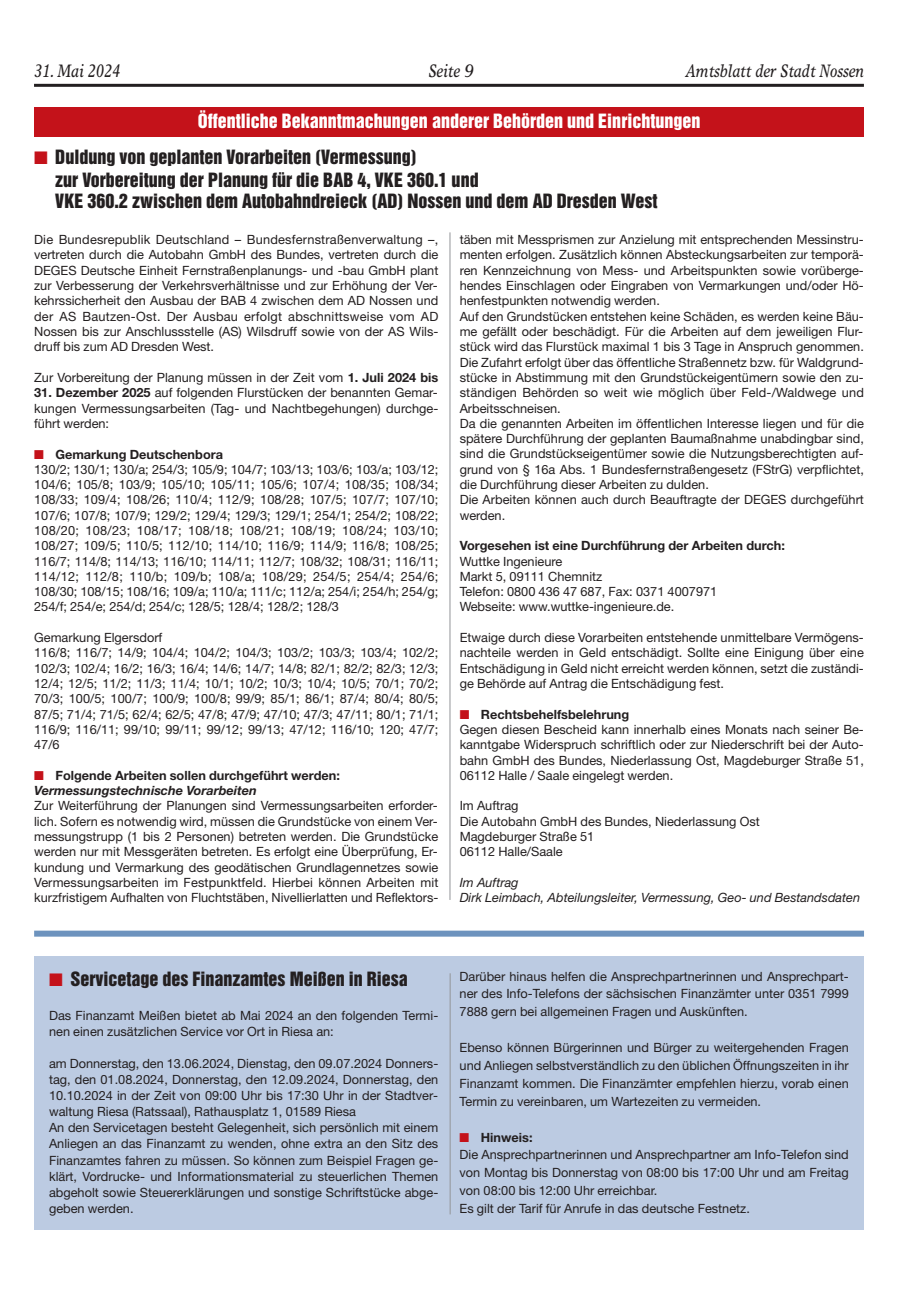
<style>
.page{position:relative;width:915px;height:1293px;background:#fff}
.page>*{position:absolute;margin:0;border:0;box-sizing:border-box;transform-origin:0 0}
.t1{font:18px/21.9px "Helvetica Inserat";color:#231f20}
.t2{font:18px "Helvetica Inserat";color:#fff}
.t3{font:italic 18px "Times Europa";color:#231f20;scale:.8 1}
.t4{font:12.75px/15.3px "Helvetica Neue";color:#231f20}
.t5{font:700 12.75px/14.7px "Helvetica Neue";color:#231f20}
.t6{font:italic 12.75px/15.3px "Helvetica Neue";color:#231f20}
.s1{color:#c4121a}
.s2{font-weight:700}
.s3{font-style:italic}
</style>
<div class="page">
<hr style="left:34px;top:84px;width:829px;height:3px;background:#231f20">
<div style="left:34px;top:107px;width:829px;height:30px;background:#c4121a"></div>
<hr style="left:449px;top:232px;width:1px;height:668px;background:#939598">
<div style="left:34px;top:930px;width:829px;height:6px;background:#6d93be"></div>
<div style="left:34px;top:956px;width:829px;height:274px;background:#bccbe2"></div>
<hr style="left:449px;top:973px;width:1px;height:241px;background:#939598">
<h1 class="t3" style="left:34px;top:64px;width:109px">31. Mai 2024</h1>
<h1 class="t3" style="left:428px;top:64px;width:58px">Seite 9</h1>
<h1 class="t3" style="left:685px;top:64px;width:224px">Amtsblatt der Stadt Nossen</h1>
<h1 class="t2" style="left:197px;top:114px;width:504px">Öffentliche Bekanntmachungen anderer Behörden und Einrichtungen</h1>
<h1 class="t1" style="left:55px;top:147px;width:603px;text-indent:-21px"><span class="s1">■</span> Duldung von geplanten Vorarbeiten (Vermessung)<br>zur Vorbereitung der Planung für die BAB 4, VKE 360.1 und<br>VKE 360.2 zwischen dem Autobahndreieck (AD) Nossen und dem AD Dresden West</h1>
<p class="t4" style="left:34px;top:233px;width:405px;text-align:justify">Die Bundesrepublik Deutschland – Bundesfernstraßenverwaltung –, vertreten durch die Autobahn GmbH des Bundes, vertreten durch die DEGES Deutsche Einheit Fernstraßenplanungs- und -bau GmbH plant zur Verbesserung der Verkehrsverhältnisse und zur Erhöhung der Ver&shy;kehrssicherheit den Ausbau der BAB 4 zwischen dem AD Nossen und der AS Bautzen-Ost. Der Ausbau erfolgt abschnittsweise vom AD Nossen bis zur Anschlussstelle (AS) Wilsdruff sowie von der AS Wils&shy;druff bis zum AD Dresden West.</p>
<p class="t4" style="left:34px;top:371px;width:405px">Zur Vorbereitung der Planung müssen in der Zeit vom <span class="s2">1. Juli 2024 bis</span></p>
<p class="t4" style="left:34px;top:386px;width:405px;text-align:justify"><span class="s2">31. Dezember 2025</span> auf folgenden Flurstücken der benannten Gemar&shy;kungen Vermessungsarbeiten (Tag- und Nachtbegehungen) durchge&shy;führt werden:</p>
<p class="t4" style="left:34px;top:448px;width:405px"><span class="s1">■</span> <span class="s2">Gemarkung Deutschenbora<br></span>130/2; 130/1; 130/a; 254/3; 105/9; 104/7; 103/13; 103/6; 103/a; 103/12; 104/6; 105/8; 103/9; 105/10; 105/11; 105/6; 107/4; 108/35; 108/34; 108/33; 109/4; 108/26; 110/4; 112/9; 108/28; 107/5; 107/7; 107/10; 107/6; 107/8; 107/9; 129/2; 129/4; 129/3; 129/1; 254/1; 254/2; 108/22; 108/20; 108/23; 108/17; 108/18; 108/21; 108/19; 108/24; 103/10; 108/27; 109/5; 110/5; 112/10; 114/10; 116/9; 114/9; 116/8; 108/25; 116/7; 114/8; 114/13; 116/10; 114/11; 112/7; 108/32; 108/31; 116/11; 114/12; 112/8; 110/b; 109/b; 108/a; 108/29; 254/5; 254/4; 254/6; 108/30; 108/15; 108/16; 109/a; 110/a; 111/c; 112/a; 254/i; 254/h; 254/g; 254/f; 254/e; 254/d; 254/c; 128/5; 128/4; 128/2; 128/3</p>
<p class="t4" style="left:34px;top:631px;width:405px">Gemarkung Elgersdorf<br>116/8; 116/7; 14/9; 104/4; 104/2; 104/3; 103/2; 103/3; 103/4; 102/2; 102/3; 102/4; 16/2; 16/3; 16/4; 14/6; 14/7; 14/8; 82/1; 82/2; 82/3; 12/3; 12/4; 12/5; 11/2; 11/3; 11/4; 10/1; 10/2; 10/3; 10/4; 10/5; 70/1; 70/2; 70/3; 100/5; 100/7; 100/9; 100/8; 99/9; 85/1; 86/1; 87/4; 80/4; 80/5; 87/5; 71/4; 71/5; 62/4; 62/5; 47/8; 47/9; 47/10; 47/3; 47/11; 80/1; 71/1; 116/9; 116/11; 99/10; 99/11; 99/12; 99/13; 47/12; 116/10; 120; 47/7; 47/6</p>
<p class="t5" style="left:34px;top:770px;width:307px"><span class="s1">■</span> Folgende Arbeiten sollen durchgeführt werden:<br><span class="s3">Vermessungstechnische Vorarbeiten</span></p>
<p class="t4" style="left:34px;top:799px;width:405px;text-align:justify">Zur Weiterführung der Planungen sind Vermessungsarbeiten erforder&shy;lich. Sofern es notwendig wird, müssen die Grundstücke von einem Ver&shy;messungstrupp (1 bis 2 Personen) betreten werden. Die Grundstücke werden nur mit Messgeräten betreten. Es erfolgt eine Überprüfung, Er&shy;kundung und Vermarkung des geodätischen Grundlagennetzes sowie Vermessungsarbeiten im Festpunktfeld. Hierbei können Arbeiten mit kurzfristigem Aufhalten von Fluchtstäben, Nivellierlatten und Reflektors-</p>
<p class="t4" style="left:459px;top:233px;width:405px">täben mit Messprismen zur Anzielung mit entsprechenden Messinstru&shy;menten erfolgen. Zusätzlich können Absteckungsarbeiten zur temporä&shy;ren Kennzeichnung von Mess- und Arbeitspunkten sowie vorüberge&shy;hendes Einschlagen oder Eingraben von Vermarkungen und/oder Hö&shy;henfestpunkten notwendig werden.<br>Auf den Grundstücken entstehen keine Schäden, es werden keine Bäu&shy;me gefällt oder beschädigt. Für die Arbeiten auf dem jeweiligen Flur&shy;stück wird das Flurstück maximal 1 bis 3 Tage in Anspruch genommen.<br>Die Zufahrt erfolgt über das öffentliche Straßennetz bzw. für Waldgrund&shy;stücke in Abstimmung mit den Grundstückeigentümern sowie den zu&shy;ständigen Behörden so weit wie möglich über Feld-/Waldwege und Arbeitsschneisen.<br>Da die genannten Arbeiten im öffentlichen Interesse liegen und für die spätere Durchführung der geplanten Baumaßnahme unabdingbar sind, sind die Grundstückseigentümer sowie die Nutzungsberechtigten auf&shy;grund von § 16a Abs. 1 Bundesfernstraßengesetz (FStrG) verpflichtet, die Durchführung dieser Arbeiten zu dulden.<br>Die Arbeiten können auch durch Beauftragte der DEGES durchgeführt werden.</p>
<p class="t5" style="left:459px;top:539px;width:326px">Vorgesehen ist eine Durchführung der Arbeiten durch:</p>
<p class="t4" style="left:459px;top:555px;width:259px">Wuttke Ingenieure<br>Markt 5, 09111 Chemnitz<br>Telefon: 0800 436 47 687, Fax: 0371 4007971<br>Webseite: www.wuttke-ingenieure.de.</p>
<p class="t4" style="left:459px;top:631px;width:405px;text-align:justify">Etwaige durch diese Vorarbeiten entstehende unmittelbare Vermögens&shy;nachteile werden in Geld entschädigt. Sollte eine Einigung über eine Entschädigung in Geld nicht erreicht werden können, setzt die zuständi&shy;ge Behörde auf Antrag die Entschädigung fest.</p>
<p class="t4" style="left:459px;top:708px;width:405px"><span class="s1">■</span> <span class="s2">Rechtsbehelfsbelehrung<br></span>Gegen diesen Bescheid kann innerhalb eines Monats nach seiner Be&shy;kanntgabe Widerspruch schriftlich oder zur Niederschrift bei der Auto&shy;bahn GmbH des Bundes, Niederlassung Ost, Magdeburger Straße 51, 06112 Halle / Saale eingelegt werden.</p>
<p class="t4" style="left:459px;top:799px;width:301px">Im Auftrag<br>Die Autobahn GmbH des Bundes, Niederlassung Ost<br>Magdeburger Straße 51<br>06112 Halle/Saale</p>
<p class="t6" style="left:459px;top:876px;width:402px">Im Auftrag<br>Dirk Leimbach, Abteilungsleiter, Vermessung, Geo- und Bestandsdaten</p>
<h1 class="t1" style="left:49px;top:968px;width:360px"><span class="s1">■</span> Servicetage des Finanzamtes Meißen in Riesa</h1>
<p class="t4" style="left:49px;top:1008px;width:390px;line-height:16px">Das Finanzamt Meißen bietet ab Mai 2024 an den folgenden Termi&shy;nen einen zusätzlichen Service vor Ort in Riesa an:</p>
<p class="t4" style="left:49px;top:1056px;width:390px;line-height:16px">am Donnerstag, den 13.06.2024, Dienstag, den 09.07.2024 Donners&shy;tag, den 01.08.2024, Donnerstag, den 12.09.2024, Donnerstag, den 10.10.2024 in der Zeit von 09:00 Uhr bis 17:30 Uhr in der Stadtver&shy;waltung Riesa (Ratssaal), Rathausplatz 1, 01589 Riesa<br>An den Servicetagen besteht Gelegenheit, sich persönlich mit einem Anliegen an das Finanzamt zu wenden, ohne extra an den Sitz des Finanzamtes fahren zu müssen. So können zum Beispiel Fragen ge&shy;klärt, Vordrucke- und Informationsmaterial zu steuerlichen Themen abgeholt sowie Steuererklärungen und sonstige Schriftstücke abge&shy;geben werden.</p>
<p class="t4" style="left:459px;top:968px;width:390px;line-height:17.9px;text-align:justify">Darüber hinaus helfen die Ansprechpartnerinnen und Ansprechpart&shy;ner des Info-Telefons der sächsischen Finanzämter unter 0351 7999<br>7888 gern bei allgemeinen Fragen und Auskünften.</p>
<p class="t4" style="left:459px;top:1040px;width:390px;line-height:17.9px;text-align:justify">Ebenso können Bürgerinnen und Bürger zu weitergehenden Fragen und Anliegen selbstverständlich zu den üblichen Öffnungszeiten in ihr Finanzamt kommen. Die Finanzämter empfehlen hierzu, vorab einen Termin zu vereinbaren, um Wartezeiten zu vermeiden.</p>
<p class="t4" style="left:459px;top:1130px;width:390px;line-height:17.7px"><span class="s1">■</span> <span class="s2">Hinweis:<br></span>Die Ansprechpartnerinnen und Ansprechpartner am Info-Telefon sind von Montag bis Donnerstag von 08:00 bis 17:00 Uhr und am Freitag von 08:00 bis 12:00 Uhr erreichbar.<br>Es gilt der Tarif für Anrufe in das deutsche Festnetz.</p>
</div>
